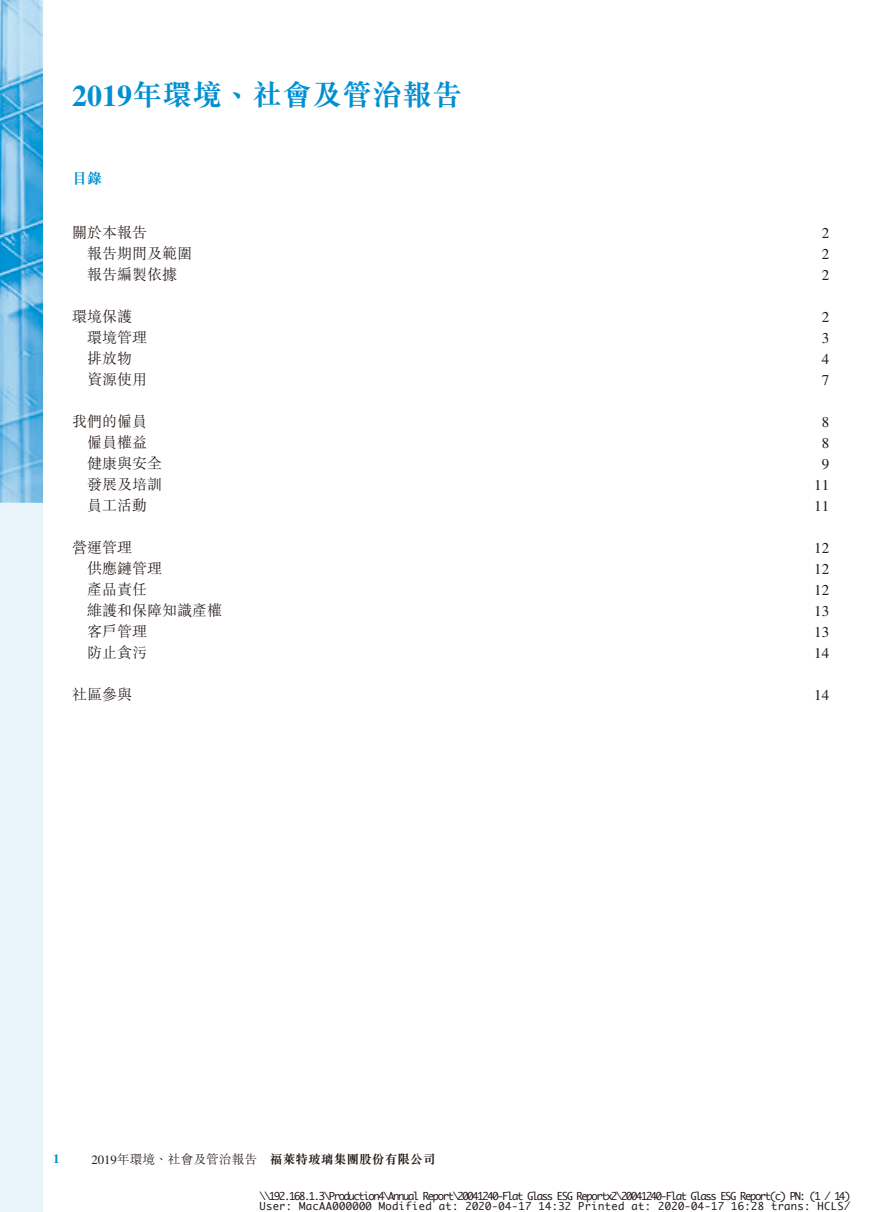
<style>
.page{position:relative;width:893px;height:1212px;background:#fff}
.page>*{position:absolute;margin:0;border:0;box-sizing:border-box;transform-origin:0 0}
.t1{font:700 30px "M Sung HK";color:#008fd3}
.t2{font:300 15px "M Sung HK";color:#231916}
.t3{font:15px "Times LT Std";color:#231916}
.t4{font:700 15px "M Sung HK";color:#008fd3}
.t5{font:300 12.75px "M Sung HK";color:#231916}
.t6{font:700 12.75px "M Sung HK";color:#231916}
.t7{font:700 12.75px "Times LT Std";color:#008fd3}
.t8{font:10.5px/10.5px "Monaco";letter-spacing:-.13em;color:#231916;text-align:right}
.t9{font:10.5px "Monaco";letter-spacing:.03em;color:#231916}
.s1{font-family:"Times LT Std"}
.s2{font-family:"Times LT Std";font-weight:400}
</style>
<div class="page">
<div style="left:0;top:502px;width:43px;height:710px;background:#e9f5fb"></div>
<svg style="left:0;top:0;width:43px;height:502px;background:#6ebae3"></svg>
<h1 class="t1" style="left:72px;top:74px;width:392px"><span class="s1">2019</span>年環境、社會及管治報告</h1>
<h2 class="t4" style="left:72px;top:167px;width:31px">目錄</h2>
<h2 class="t2" style="left:72px;top:222px;width:76px">關於本報告</h2>
<h2 class="t3" style="left:822px;top:225px;width:9px">2</h2>
<h2 class="t2" style="left:87px;top:243px;width:106px">報告期間及範圍</h2>
<h2 class="t3" style="left:822px;top:246px;width:9px">2</h2>
<h2 class="t2" style="left:87px;top:264px;width:91px">報告編製依據</h2>
<h2 class="t3" style="left:822px;top:267px;width:9px">2</h2>
<h2 class="t2" style="left:72px;top:306px;width:61px">環境保護</h2>
<h2 class="t3" style="left:822px;top:309px;width:9px">2</h2>
<h2 class="t2" style="left:87px;top:327px;width:61px">環境管理</h2>
<h2 class="t3" style="left:822px;top:330px;width:9px">3</h2>
<h2 class="t2" style="left:87px;top:348px;width:46px">排放物</h2>
<h2 class="t3" style="left:822px;top:351px;width:9px">4</h2>
<h2 class="t2" style="left:87px;top:369px;width:61px">資源使用</h2>
<h2 class="t3" style="left:822px;top:372px;width:9px">7</h2>
<h2 class="t2" style="left:72px;top:411px;width:76px">我們的僱員</h2>
<h2 class="t3" style="left:822px;top:414px;width:9px">8</h2>
<h2 class="t2" style="left:87px;top:432px;width:61px">僱員權益</h2>
<h2 class="t3" style="left:822px;top:435px;width:9px">8</h2>
<h2 class="t2" style="left:87px;top:453px;width:76px">健康與安全</h2>
<h2 class="t3" style="left:822px;top:456px;width:9px">9</h2>
<h2 class="t2" style="left:87px;top:474px;width:76px">發展及培訓</h2>
<h2 class="t3" style="left:814px;top:477px;width:16px">11</h2>
<h2 class="t2" style="left:87px;top:495px;width:61px">員工活動</h2>
<h2 class="t3" style="left:814px;top:498px;width:16px">11</h2>
<h2 class="t2" style="left:72px;top:537px;width:61px">營運管理</h2>
<h2 class="t3" style="left:814px;top:540px;width:16px">12</h2>
<h2 class="t2" style="left:87px;top:558px;width:76px">供應鏈管理</h2>
<h2 class="t3" style="left:814px;top:561px;width:16px">12</h2>
<h2 class="t2" style="left:87px;top:579px;width:61px">產品責任</h2>
<h2 class="t3" style="left:814px;top:582px;width:16px">12</h2>
<h2 class="t2" style="left:87px;top:600px;width:137px">維護和保障知識產權</h2>
<h2 class="t3" style="left:814px;top:603px;width:16px">13</h2>
<h2 class="t2" style="left:87px;top:621px;width:61px">客戶管理</h2>
<h2 class="t3" style="left:814px;top:624px;width:16px">13</h2>
<h2 class="t2" style="left:87px;top:642px;width:61px">防止貪污</h2>
<h2 class="t3" style="left:814px;top:645px;width:16px">14</h2>
<h2 class="t2" style="left:72px;top:684px;width:61px">社區參與</h2>
<h2 class="t3" style="left:814px;top:687px;width:16px">14</h2>
<p class="t7" style="left:53px;top:1151px;width:8px">1</p>
<p class="t5" style="left:91px;top:1150px;width:167px"><span class="s2">2019</span>年環境、社會及管治報告</p>
<p class="t6" style="left:270px;top:1150px;width:167px">福萊特玻璃集團股份有限公司</p>
<p class="t8" style="left:259px;top:1190px;width:593px">\\192.168.1.3\Production \4 Annual Report\20041240-Flat Glass ESG Reportx \2 20041240-Flat Glass ESG Report c ( ) P N /1 ): 1 4 (<br>HCLS/</p>
<p class="t9" style="left:379px;top:1197px;width:54px">Modified</p>
<p class="t9" style="left:578px;top:1197px;width:48px">Printed</p>
<p class="t9" style="left:299px;top:1197px;width:74px">MacAA000000</p>
<p class="t8" style="left:465px;top:1201px;width:68px">2020-04-17</p>
<p class="t8" style="left:538px;top:1201px;width:34px">14:32</p>
<p class="t8" style="left:658px;top:1201px;width:68px">2020-04-17</p>
<p class="t8" style="left:731px;top:1201px;width:34px">16:28</p>
<p class="t8" style="left:259px;top:1201px;width:34px">User:</p>
<p class="t8" style="left:439px;top:1201px;width:21px">at:</p>
<p class="t8" style="left:631px;top:1201px;width:21px">at:</p>
<p class="t8" style="left:771px;top:1201px;width:41px">trans:</p>
</div>
